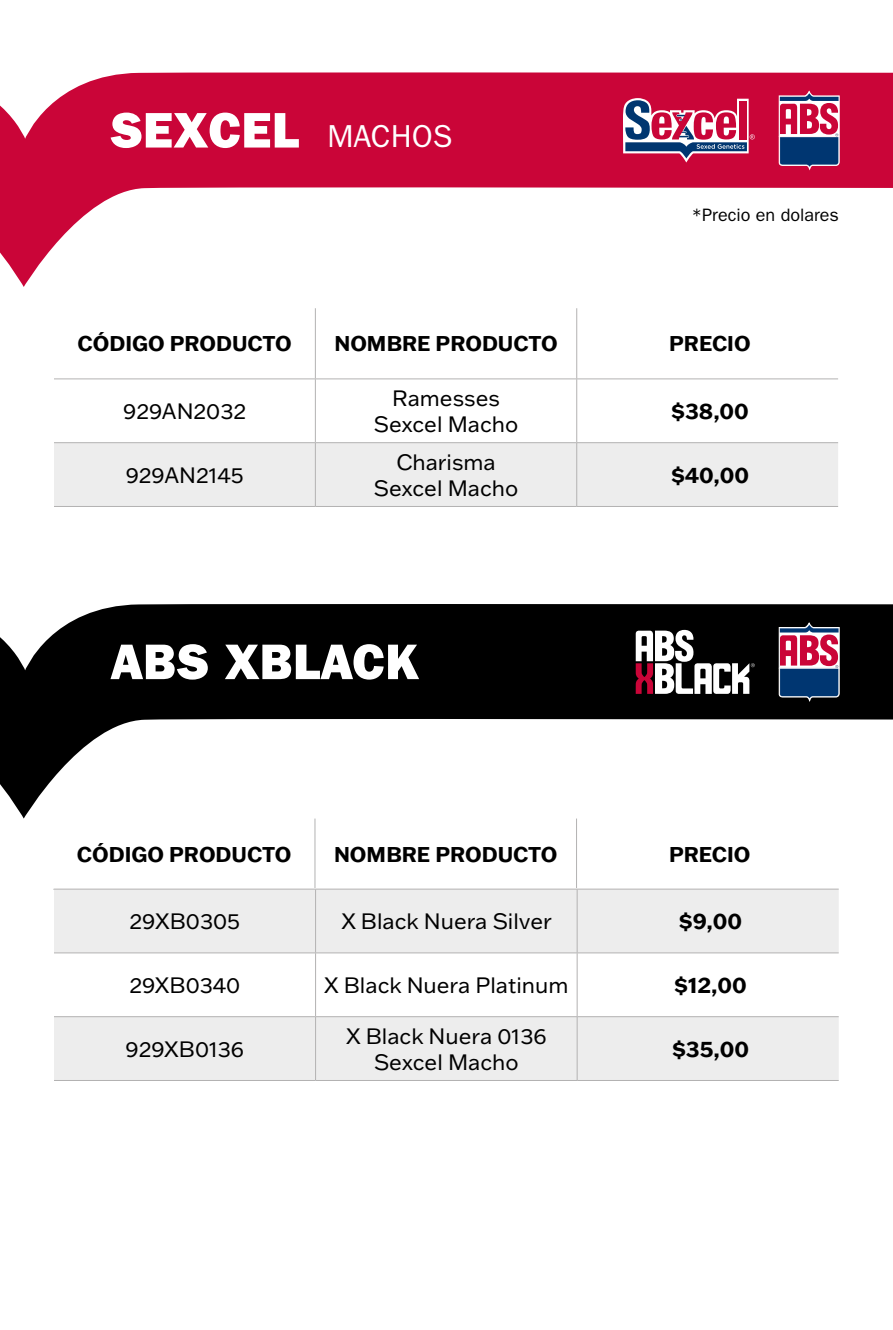
<style>
.page{position:relative;width:893px;height:1330px;background:#fff}
.page>*{position:absolute;margin:0;border:0;box-sizing:border-box;transform-origin:0 0}
.t1{font:50.25px "ITC Franklin Gothic Std Hvy";color:#fff}
.t2{font:21.75px/26.1px "Franklin Gothic ATF";color:#000;text-align:center}
.t3{font:700 21.75px "Franklin Gothic ATF";color:#000}
.t4{font:700 21px "Franklin Gothic ATF";color:#000}
.t5{font:18px "ITC Franklin Gothic Std";color:#000}
.s1{font-family:"ITC Franklin Gothic Std";font-size:31.8px}
</style>
<div class="page">
<div style="left:54px;top:443px;width:784px;height:63px;background:#ededed"></div>
<hr style="left:315px;top:308px;width:1px;height:71px;background:#b3b2b2">
<hr style="left:576px;top:308px;width:1px;height:71px;background:#b3b2b2">
<hr style="left:54px;top:379px;width:261px;height:1px;background:#b3b2b2">
<hr style="left:315px;top:379px;width:262px;height:1px;background:#b3b2b2">
<hr style="left:315px;top:379px;width:1px;height:63px;background:#b3b2b2">
<hr style="left:577px;top:379px;width:261px;height:1px;background:#b3b2b2">
<hr style="left:576px;top:379px;width:1px;height:63px;background:#b3b2b2">
<hr style="left:54px;top:442px;width:261px;height:1px;background:#b3b2b2">
<hr style="left:315px;top:442px;width:262px;height:1px;background:#b3b2b2">
<hr style="left:315px;top:443px;width:1px;height:63px;background:#b3b2b2">
<hr style="left:577px;top:442px;width:261px;height:1px;background:#b3b2b2">
<hr style="left:576px;top:443px;width:1px;height:63px;background:#b3b2b2">
<hr style="left:54px;top:506px;width:261px;height:1px;background:#b3b2b2">
<hr style="left:315px;top:506px;width:262px;height:1px;background:#b3b2b2">
<hr style="left:577px;top:506px;width:261px;height:1px;background:#b3b2b2">
<svg style="left:0;top:72px;width:893px;height:215px;fill:#ca0538"></svg>
<svg style="left:778px;top:90px;width:62px;height:79px"></svg>
<svg style="left:623px;top:98px;width:132px;height:64px"></svg>
<svg style="left:0;top:604px;width:893px;height:214px;fill:#000"></svg>
<svg style="left:778px;top:622px;width:62px;height:79px;background:#725376"></svg>
<hr style="left:315px;top:818px;width:1px;height:71px;background:#b3b2b2">
<hr style="left:576px;top:818px;width:1px;height:71px;background:#b3b2b2">
<hr style="left:53px;top:889px;width:262px;height:1px;background:#b3b2b2">
<svg style="left:54px;top:890px;width:785px;height:190px;fill:#ededed"></svg>
<hr style="left:316px;top:889px;width:261px;height:1px;background:#b3b2b2">
<hr style="left:315px;top:889px;width:1px;height:63px;background:#b3b2b2">
<hr style="left:577px;top:889px;width:262px;height:1px;background:#b3b2b2">
<hr style="left:577px;top:889px;width:1px;height:63px;background:#b3b2b2">
<hr style="left:54px;top:952px;width:262px;height:1px;background:#b3b2b2">
<hr style="left:316px;top:952px;width:261px;height:1px;background:#b3b2b2">
<hr style="left:315px;top:953px;width:1px;height:63px;background:#b3b2b2">
<hr style="left:577px;top:952px;width:262px;height:1px;background:#b3b2b2">
<hr style="left:577px;top:953px;width:1px;height:63px;background:#b3b2b2">
<hr style="left:54px;top:1016px;width:262px;height:1px;background:#b3b2b2">
<hr style="left:316px;top:1016px;width:261px;height:1px;background:#b3b2b2">
<hr style="left:315px;top:1017px;width:1px;height:63px;background:#b3b2b2">
<hr style="left:577px;top:1016px;width:262px;height:1px;background:#b3b2b2">
<hr style="left:577px;top:1017px;width:1px;height:63px;background:#b3b2b2">
<hr style="left:54px;top:1080px;width:262px;height:1px;background:#b3b2b2">
<hr style="left:316px;top:1080px;width:261px;height:1px;background:#b3b2b2">
<hr style="left:577px;top:1080px;width:262px;height:1px;background:#b3b2b2">
<svg style="left:636px;top:630px;width:119px;height:64px"></svg>
<h1 class="t1" style="left:110px;top:101px;width:344px">SEXCEL <span class="s1">MACHOS</span></h1>
<p class="t5" style="left:691px;top:205px;width:149px">*Precio en dolares</p>
<p class="t4" style="left:78px;top:330px;width:216px">CÓDIGO PRODUCTO</p>
<p class="t4" style="left:334px;top:330px;width:225px">NOMBRE PRODUCTO</p>
<p class="t4" style="left:669px;top:330px;width:83px">PRECIO</p>
<p class="t2" style="left:123px;top:397px;width:124px">929AN2032</p>
<p class="t2" style="left:126px;top:461px;width:119px">929AN2145</p>
<p class="t2" style="left:374px;top:384px;width:146px">Ramesses<br>Sexcel Macho</p>
<p class="t2" style="left:374px;top:448px;width:146px">Charisma<br>Sexcel Macho</p>
<h1 class="t1" style="left:110px;top:632px;width:310px">ABS XBLACK</h1>
<p class="t3" style="left:671px;top:396px;width:79px">$38,00</p>
<p class="t3" style="left:671px;top:460px;width:79px">$40,00</p>
<p class="t4" style="left:77px;top:840px;width:216px">CÓDIGO PRODUCTO</p>
<p class="t4" style="left:334px;top:840px;width:225px">NOMBRE PRODUCTO</p>
<p class="t4" style="left:669px;top:840px;width:83px">PRECIO</p>
<p class="t2" style="left:130px;top:908px;width:112px">29XB0305</p>
<p class="t2" style="left:341px;top:908px;width:212px">X Black Nuera Silver</p>
<p class="t3" style="left:679px;top:907px;width:65px">$9,00</p>
<p class="t2" style="left:129px;top:971px;width:112px">29XB0340</p>
<p class="t2" style="left:324px;top:971px;width:246px">X Black Nuera Platinum</p>
<p class="t3" style="left:674px;top:970px;width:74px">$12,00</p>
<p class="t2" style="left:126px;top:1035px;width:120px">929XB0136</p>
<p class="t2" style="left:346px;top:1022px;width:202px">X Black Nuera 0136<br>Sexcel Macho</p>
<p class="t3" style="left:672px;top:1034px;width:79px">$35,00</p>
</div>
